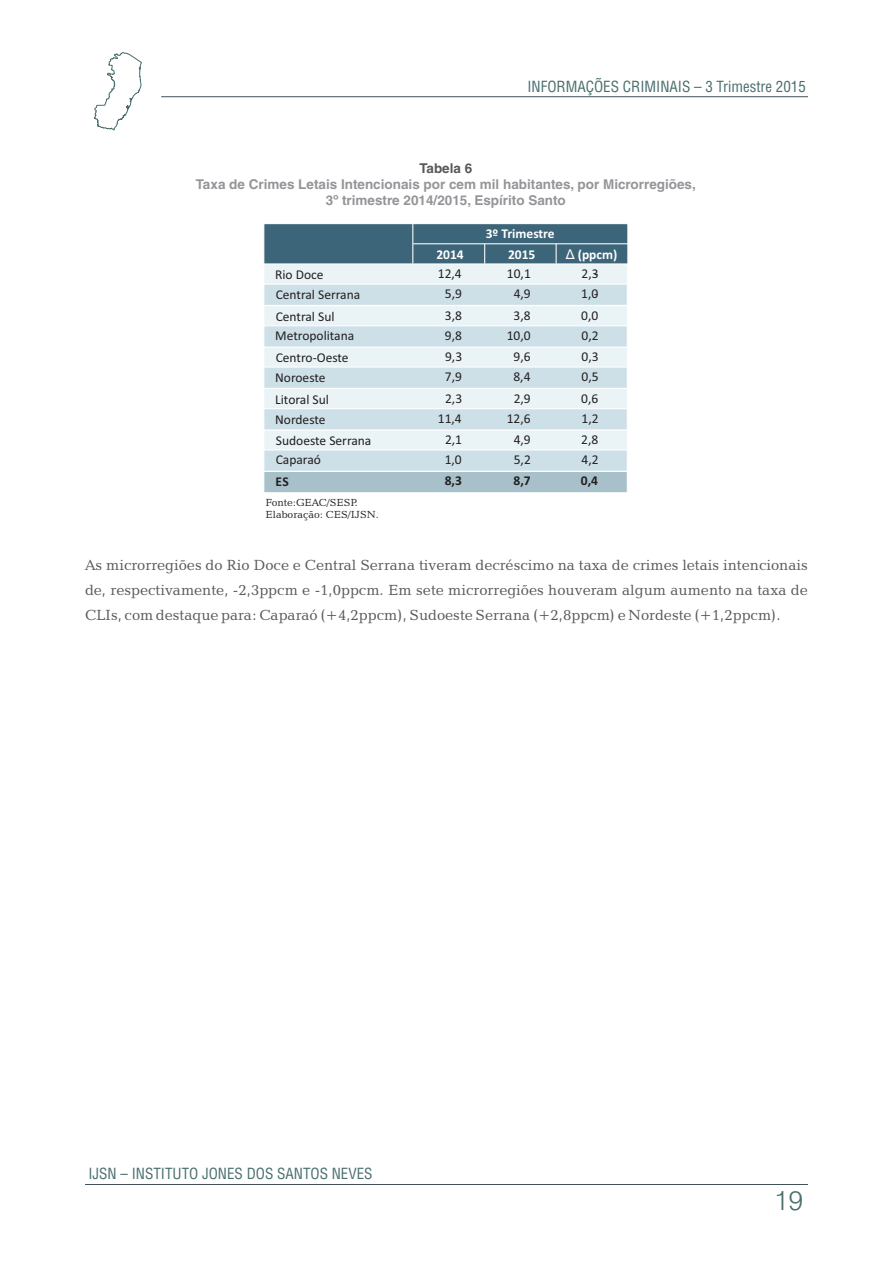
<style>
.page{position:relative;width:893px;height:1263px;background:#fff}
.page>*{position:absolute;margin:0;border:0;box-sizing:border-box;transform-origin:0 0}
.t1{font:300 27px "Swiss 721 BT";color:#496e6d}
.t2{font:15px/25.2px "Candida BT";color:#57585a;text-align:justify}
.t3{font:condensed 15px "Helvetica LT";color:#496e6d}
.t4{font:13.5px "Calibri";color:#231f20}
.t5{font:700 13.5px/16px "Helvetica LT";color:#939598;text-align:center}
.t6{font:700 13.5px "Calibri";color:#fff}
.t7{font:700 13.5px "Calibri";color:#231f20}
.t8{font:700 13.5px "Helvetica LT";color:#57585a}
.t9{font:10.5px/12.6px "Candida BT";color:#231f20}
.s1{font-family:"Arial";font-weight:400}
</style>
<div class="page">
<hr style="left:161px;top:96px;width:647px;height:1px;background:#425159">
<svg style="left:94px;top:52px;width:48px;height:78px"></svg>
<hr style="left:85px;top:1184px;width:723px;height:1px;background:#425159">
<div style="left:263px;top:263px;width:365px;height:23px;background:#eaf3f5;border:1px solid #fff"></div>
<div style="left:263px;top:346px;width:365px;height:23px;background:#eaf3f5;border:1px solid #fff"></div>
<div style="left:263px;top:429px;width:365px;height:23px;background:#eaf3f5;border:1px solid #fff"></div>
<div style="left:263px;top:305px;width:365px;height:22px;background:#eaf3f5"></div>
<div style="left:263px;top:388px;width:365px;height:22px;background:#eaf3f5"></div>
<div style="left:263px;top:471px;width:365px;height:22px;background:#a7c0ca;border:1px solid #fff"></div>
<div style="left:263px;top:284px;width:365px;height:22px;background:#cee0e7;border:1px solid #fff"></div>
<div style="left:263px;top:366px;width:365px;height:23px;background:#cee0e7;border:1px solid #fff"></div>
<div style="left:263px;top:449px;width:365px;height:23px;background:#cee0e7;border:1px solid #fff"></div>
<div style="left:263px;top:325px;width:365px;height:23px;background:#cee0e7;border:1px solid #fff"></div>
<div style="left:263px;top:408px;width:365px;height:22px;background:#cee0e7;border:1px solid #fff"></div>
<svg style="left:263px;top:224px;width:365px;height:42px;background:#4c7183"></svg>
<hr style="left:413px;top:243px;width:215px;height:1px;background:#fff">
<p class="t3" style="left:527px;top:80px;width:280px">INFORMAÇÕES CRIMINAIS – 3 Trimestre 2015</p>
<p class="t8" style="left:419px;top:163px;width:54px">Tabela 6</p>
<p class="t5" style="left:196px;top:177px;width:502px">Taxa de Crimes Letais Intencionais por cem mil habitantes, por Microrregiões,<br>3º trimestre 2014/2015, Espírito Santo</p>
<p class="t6" style="left:486px;top:228px;width:71px">3º Trimestre</p>
<p class="t4" style="left:275px;top:269px;width:50px">Rio Doce</p>
<p class="t4" style="left:276px;top:289px;width:86px">Central Serrana</p>
<p class="t4" style="left:276px;top:311px;width:60px">Central Sul</p>
<p class="t4" style="left:276px;top:352px;width:75px">Centro-Oeste</p>
<p class="t4" style="left:275px;top:330px;width:81px">Metropolitana</p>
<p class="t4" style="left:275px;top:372px;width:52px">Noroeste</p>
<p class="t4" style="left:275px;top:394px;width:55px">Litoral Sul</p>
<p class="t4" style="left:275px;top:414px;width:52px">Nordeste</p>
<p class="t4" style="left:276px;top:435px;width:97px">Sudoeste Serrana</p>
<p class="t4" style="left:276px;top:454px;width:47px">Caparaó</p>
<p class="t7" style="left:275px;top:476px;width:15px">ES</p>
<p class="t9" style="left:266px;top:496px;width:115px">Fonte:GEAC/SESP.<br>Elaboração: CES/IJSN.</p>
<p class="t6" style="left:436px;top:249px;width:29px">2014</p>
<p class="t6" style="left:508px;top:249px;width:29px">2015</p>
<p class="t6" style="left:566px;top:249px;width:53px"><span class="s1">Δ</span> (ppcm)</p>
<p class="t4" style="left:438px;top:268px;width:25px">12,4</p>
<p class="t4" style="left:507px;top:268px;width:25px">10,1</p>
<p class="t4" style="left:582px;top:268px;width:19px">2,3-</p>
<p class="t4" style="left:445px;top:288px;width:19px">5,9</p>
<p class="t4" style="left:514px;top:288px;width:19px">4,9</p>
<p class="t4" style="left:581px;top:288px;width:19px">1,0-</p>
<p class="t4" style="left:445px;top:309px;width:19px">3,8</p>
<p class="t4" style="left:514px;top:309px;width:19px">3,8</p>
<p class="t4" style="left:581px;top:309px;width:19px">0,0</p>
<p class="t4" style="left:445px;top:330px;width:19px">9,8</p>
<p class="t4" style="left:507px;top:330px;width:25px">10,0</p>
<p class="t4" style="left:581px;top:330px;width:19px">0,2</p>
<p class="t4" style="left:445px;top:351px;width:19px">9,3</p>
<p class="t4" style="left:514px;top:351px;width:19px">9,6</p>
<p class="t4" style="left:582px;top:351px;width:19px">0,3</p>
<p class="t4" style="left:445px;top:371px;width:19px">7,9</p>
<p class="t4" style="left:513px;top:371px;width:19px">8,4</p>
<p class="t4" style="left:582px;top:371px;width:19px">0,5</p>
<p class="t4" style="left:445px;top:392px;width:19px">2,3</p>
<p class="t4" style="left:514px;top:392px;width:19px">2,9</p>
<p class="t4" style="left:581px;top:392px;width:19px">0,6</p>
<p class="t4" style="left:438px;top:413px;width:25px">11,4</p>
<p class="t4" style="left:507px;top:413px;width:25px">12,6</p>
<p class="t4" style="left:581px;top:413px;width:19px">1,2</p>
<p class="t4" style="left:445px;top:434px;width:19px">2,1</p>
<p class="t4" style="left:514px;top:434px;width:19px">4,9</p>
<p class="t4" style="left:581px;top:434px;width:19px">2,8</p>
<p class="t4" style="left:445px;top:454px;width:19px">1,0</p>
<p class="t4" style="left:514px;top:454px;width:19px">5,2</p>
<p class="t4" style="left:581px;top:454px;width:19px">4,2</p>
<p class="t7" style="left:445px;top:475px;width:19px">8,3</p>
<p class="t7" style="left:513px;top:475px;width:19px">8,7</p>
<p class="t7" style="left:581px;top:475px;width:19px">0,4</p>
<p class="t2" style="left:85px;top:553px;width:724px">As microrregiões do Rio Doce e Central Serrana tiveram decréscimo na taxa de crimes letais intencionais de, respectivamente, -2,3ppcm e -1,0ppcm. Em sete microrregiões houveram algum aumento na taxa de CLIs, com destaque para: Caparaó (+4,2ppcm), Sudoeste Serrana (+2,8ppcm) e Nordeste (+1,2ppcm).</p>
<p class="t3" style="left:88px;top:1167px;width:286px">IJSN – INSTITUTO JONES DOS SANTOS NEVES</p>
<h1 class="t1" style="left:774px;top:1189px;width:30px">19</h1>
</div>
